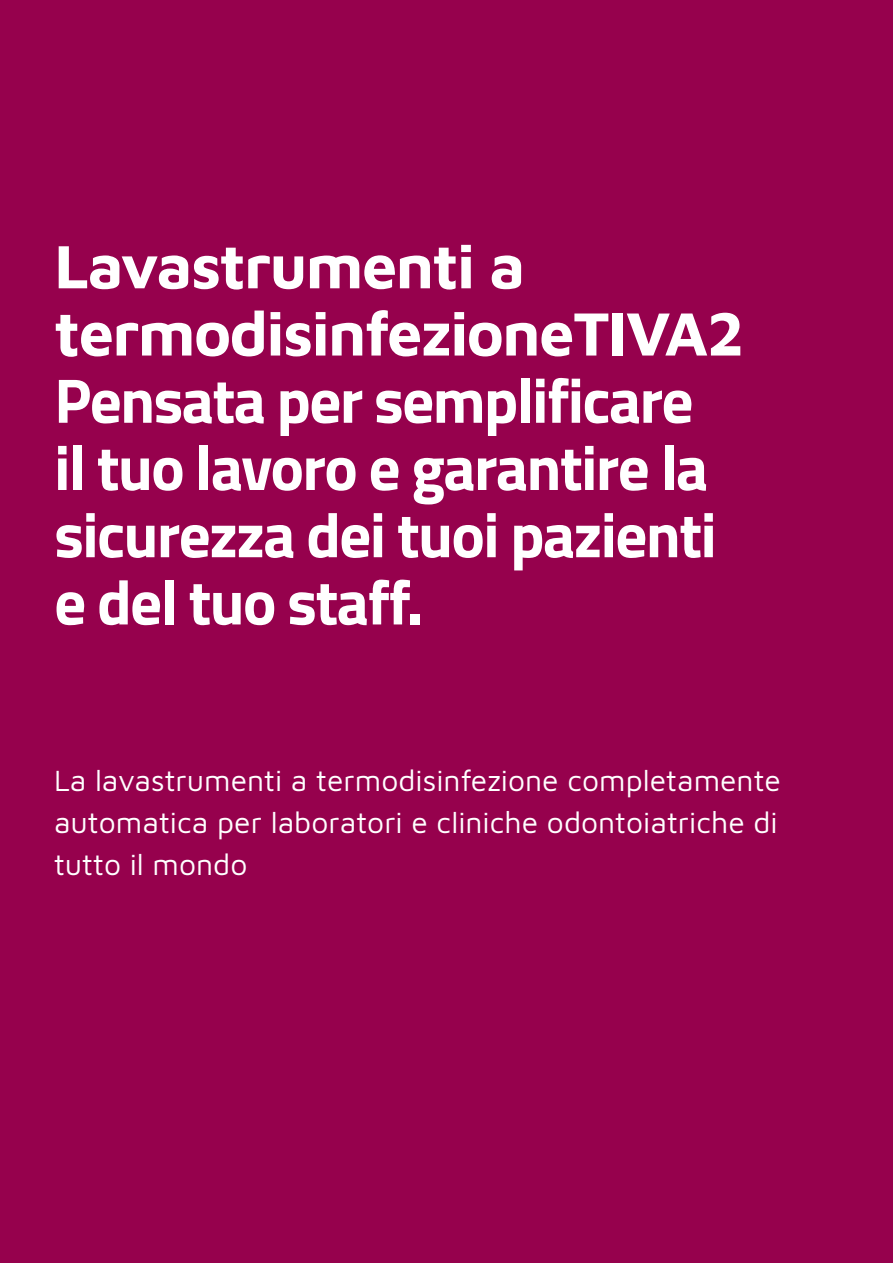
<style>
.page{position:relative;width:893px;height:1263px;background:#96014d}
.page>*{position:absolute;margin:0;border:0;box-sizing:border-box;transform-origin:0 0}
.t1{font:700 63px/67.2px "Titillium";letter-spacing:-.025em;color:#fff}
.t2{font:700 63px/67.2px "Maven Pro";letter-spacing:-.025em;color:#fff}
.t3{font:30px/42px "Maven Pro";color:#fff;text-align:justify}
</style>
<div class="page">
<p class="t2" style="left:54px;top:228px;width:692px">Lavastrumenti a termodisinfezioneTIVA2</p>
<p class="t1" style="left:54px;top:364px;width:664px">Pensata per semplificare il tuo lavoro e garantire la sicurezza dei tuoi pazienti e del tuo staff.</p>
<p class="t3" style="left:54px;top:758px;width:728px">La lavastrumenti a termodisinfezione completamente automatica per laboratori e cliniche odontoiatriche di tutto il mondo</p>
</div>
